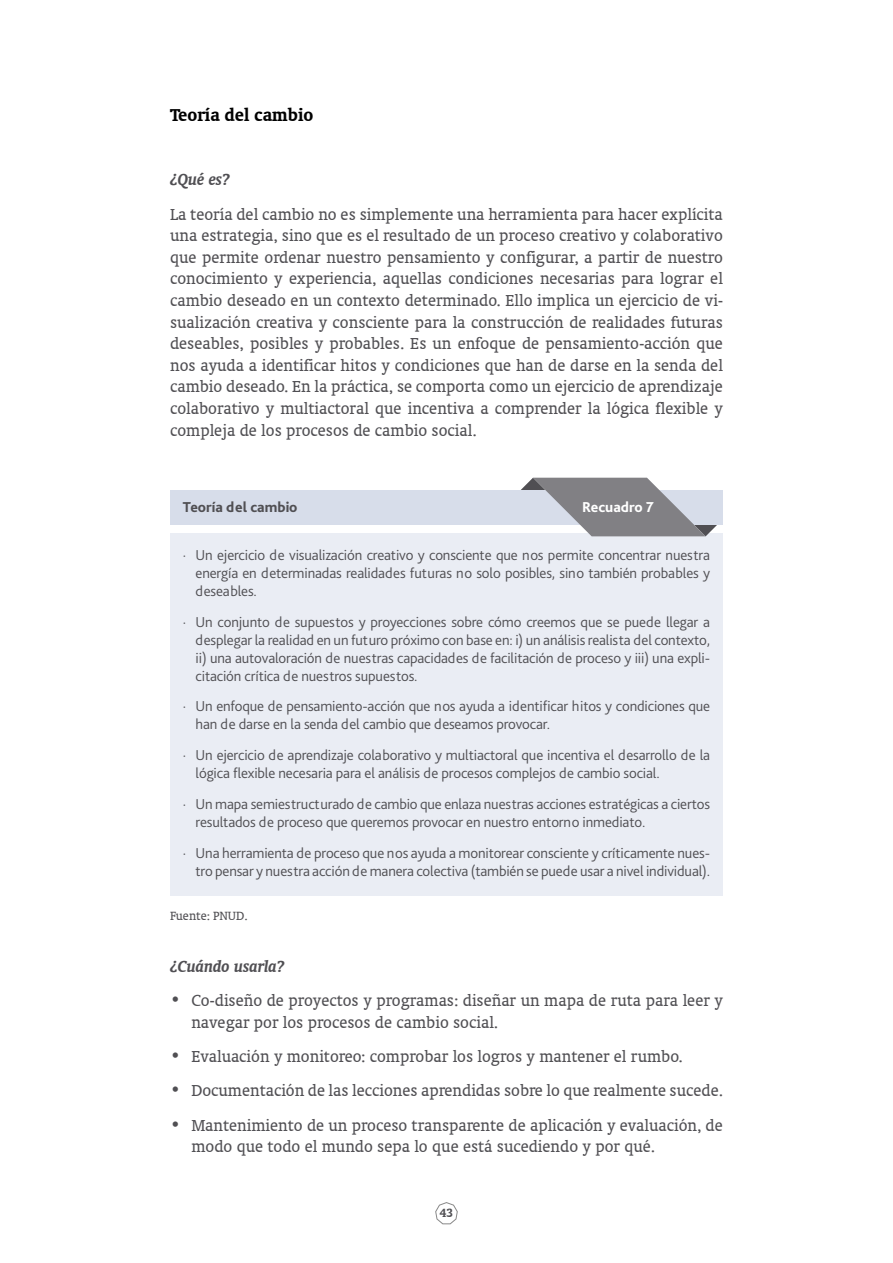
<style>
.page{position:relative;width:893px;height:1263px;background:#fff}
.page>*{position:absolute;margin:0;border:0;box-sizing:border-box;transform-origin:0 0}
.Sub01{font:700 19.5px "Oranda BT";color:#000}
.tx01{font:18px/21.6px "Oranda BT";color:#504f53}
.Sub02{font:italic 700 18px "Oranda BT";color:#504f53}
.tx01-2{font:300 15px/18px "Bliss Pro";letter-spacing:-.01em;color:#504f53}
.cuadros01{font:800 15px "Bliss Pro";color:#504f53}
.cuadros01-2{font:800 15px "Bliss Pro";color:#fff}
.notas{font:13.5px "Oranda BT";color:#504f53}
.t1{font:700 13.5px "Oranda BT";color:#504f53}
</style>
<div class="page">
<svg style="left:435px;top:1202px;width:23px;height:22px"></svg>
<div style="left:170px;top:533px;width:553px;height:363px;background:#eaedf4"></div>
<div style="left:170px;top:490px;width:553px;height:34px;background:#d7ddea"></div>
<svg style="left:517px;top:478px;width:205px;height:58px"></svg>
<p class="Sub01" style="left:170px;top:103px;width:145px">Teoría del cambio</p>
<p class="Sub02" style="left:170px;top:169px;width:61px">¿Qué es?</p>
<p class="tx01" style="left:170px;top:203px;width:554px;text-align:justify">La teoría del cambio no es simplemente una herramienta para hacer explícita una estrategia, sino que es el resultado de un proceso creativo y colaborativo que permite ordenar nuestro pensamiento y configurar, a partir de nuestro conocimiento y experiencia, aquellas condiciones necesarias para lograr el cambio deseado en un contexto determinado. Ello implica un ejercicio de vi&shy;sualización creativa y consciente para la construcción de realidades futuras deseables, posibles y probables. Es un enfoque de pensamiento-acción que nos ayuda a identificar hitos y condiciones que han de darse en la senda del cambio deseado. En la práctica, se comporta como un ejercicio de aprendizaje colaborativo y multiactoral que incentiva a comprender la lógica flexible y compleja de los procesos de cambio social.</p>
<p class="cuadros01" style="left:183px;top:498px;width:116px">Teoría del cambio</p>
<p class="cuadros01-2" style="left:582px;top:498px;width:73px">Recuadro 7</p>
<p class="tx01-2" style="left:196px;top:545px;width:516px;text-align:justify;text-indent:-13px">· Un ejercicio de visualización creativo y consciente que nos permite concentrar nuestra energía en determinadas realidades futuras no solo posibles, sino también probables y deseables.</p>
<p class="tx01-2" style="left:196px;top:612px;width:516px;text-align:justify;text-indent:-13px">· Un conjunto de supuestos y proyecciones sobre cómo creemos que se puede llegar a desplegar la realidad en un futuro próximo con base en: i) un análisis realista del contexto, ii) una autovaloración de nuestras capacidades de facilitación de proceso y iii) una expli&shy;citación crítica de nuestros supuestos.</p>
<p class="tx01-2" style="left:196px;top:697px;width:516px;text-indent:-13px">· Un enfoque de pensamiento-acción que nos ayuda a identificar hitos y condiciones que han de darse en la senda del cambio que deseamos provocar.</p>
<p class="tx01-2" style="left:196px;top:746px;width:516px;text-indent:-13px">· Un ejercicio de aprendizaje colaborativo y multiactoral que incentiva el desarrollo de la lógica flexible necesaria para el análisis de procesos complejos de cambio social.</p>
<p class="tx01-2" style="left:196px;top:794px;width:516px;text-indent:-13px">· Un mapa semiestructurado de cambio que enlaza nuestras acciones estratégicas a ciertos resultados de proceso que queremos provocar en nuestro entorno inmediato.</p>
<p class="tx01-2" style="left:183px;top:843px;width:529px;text-align:right">· Una herramienta de proceso que nos ayuda a monitorear consciente y críticamente nues&shy;tro pensar y nuestra acción de manera colectiva (también se puede usar a nivel individual).</p>
<p class="notas" style="left:170px;top:908px;width:79px">Fuente: PNUD.</p>
<p class="Sub02" style="left:170px;top:955px;width:116px">¿Cuándo usarla?</p>
<p class="tx01" style="left:191px;top:989px;width:533px;text-indent:-21px">• Co-diseño de proyectos y programas: diseñar un mapa de ruta para leer y navegar por los procesos de cambio social.</p>
<p class="tx01" style="left:170px;top:1045px;width:514px">• Evaluación y monitoreo: comprobar los logros y mantener el rumbo.</p>
<p class="tx01" style="left:170px;top:1080px;width:554px">• Documentación de las lecciones aprendidas sobre lo que realmente sucede.</p>
<p class="tx01" style="left:191px;top:1114px;width:533px;text-indent:-21px">• Mantenimiento de un proceso transparente de aplicación y evaluación, de modo que todo el mundo sepa lo que está sucediendo y por qué.</p>
<p class="t1" style="left:440px;top:1205px;width:15px">43</p>
</div>
